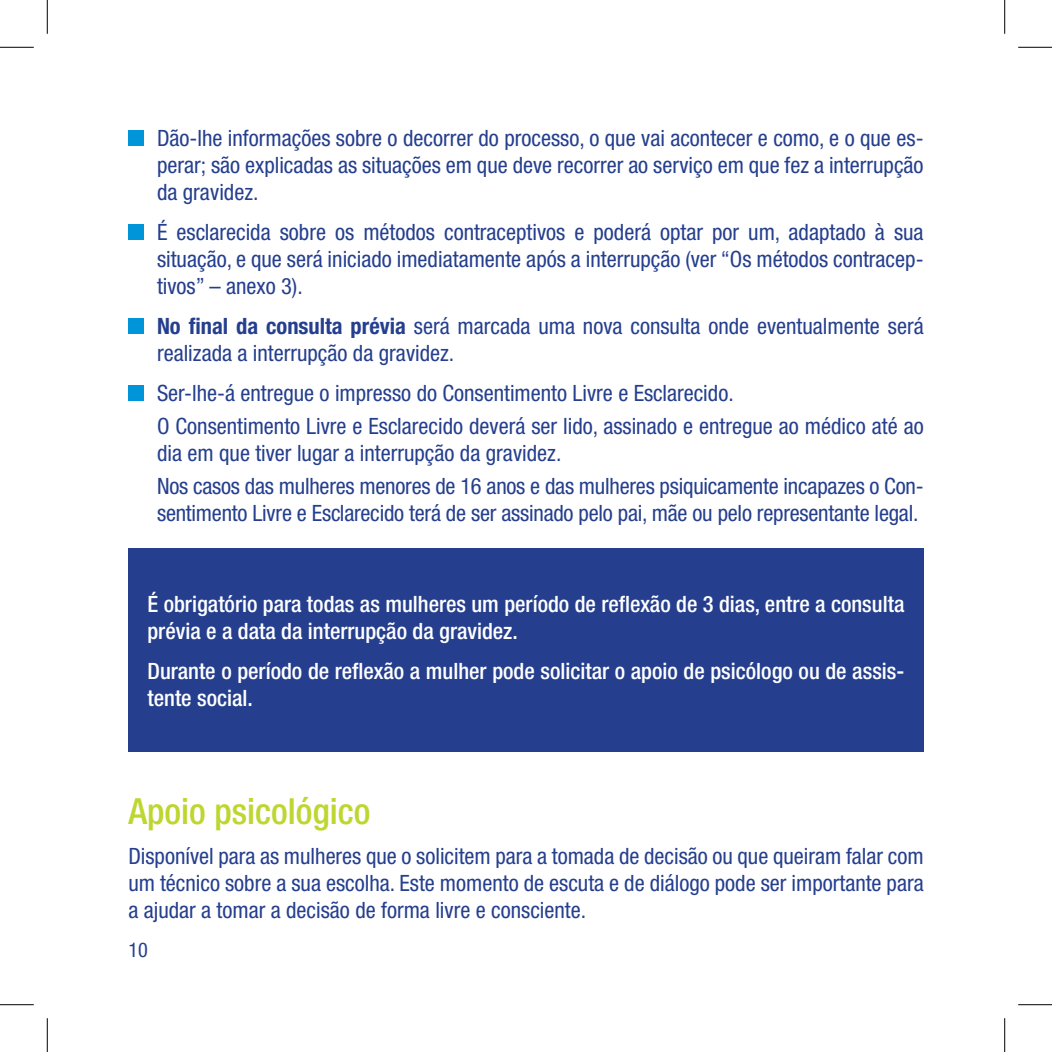
<style>
.page{position:relative;width:1052px;height:1052px;background:#fff}
.page>*{position:absolute;margin:0;border:0;box-sizing:border-box;transform-origin:0 0}
.sub_tit_verde{font:500 condensed 36px "Helvetica Neue";color:#bed630}
.txt{font:condensed 22.5px/27px "Helvetica Neue";color:#253f8e;text-align:justify}
.t1{font:500 condensed 22.5px/27px "Helvetica Neue";color:#fff}
.t2{font:condensed 20.25px "Helvetica Neue";color:#253f8e}
.s1{font-weight:700}
</style>
<div class="page">
<div style="left:128px;top:130px;width:16px;height:16px;background:#0095d9"></div>
<div style="left:128px;top:224px;width:16px;height:16px;background:#0095d9"></div>
<div style="left:128px;top:318px;width:16px;height:15px;background:#0095d9"></div>
<div style="left:128px;top:384px;width:16px;height:16px;background:#0095d9"></div>
<div style="left:128px;top:548px;width:795px;height:203px;background:#253f8e"></div>
<hr style="left:0;top:47px;width:34px;height:1px;background:#000">
<hr style="left:1017px;top:47px;width:34px;height:1px;background:#000">
<hr style="left:0;top:1004px;width:34px;height:1px;background:#000">
<hr style="left:1017px;top:1004px;width:34px;height:1px;background:#000">
<hr style="left:47px;top:0;width:1px;height:34px;background:#000">
<hr style="left:47px;top:1017px;width:1px;height:34px;background:#000">
<hr style="left:1004px;top:0;width:1px;height:34px;background:#000">
<hr style="left:1004px;top:1017px;width:1px;height:34px;background:#000">
<p class="txt" style="left:157px;top:124px;width:767px">Dão-lhe informações sobre o decorrer do processo, o que vai acontecer e como, e o que es&shy;perar; são explicadas as situações em que deve recorrer ao serviço em que fez a interrupção da gravidez.</p>
<p class="txt" style="left:157px;top:218px;width:767px">É esclarecida sobre os métodos contraceptivos e poderá optar por um, adaptado à sua situação, e que será iniciado imediatamente após a interrupção (ver “Os métodos contracep&shy;tivos” – anexo 3).</p>
<p class="txt" style="left:157px;top:312px;width:768px"><span class="s1">No final da consulta prévia</span> será marcada uma nova consulta onde eventualmente será realizada a interrupção da gravidez.</p>
<p class="txt" style="left:157px;top:379px;width:578px">Ser-lhe-á entregue o impresso do Consentimento Livre e Esclarecido.</p>
<p class="txt" style="left:157px;top:412px;width:768px">O Consentimento Livre e Esclarecido deverá ser lido, assinado e entregue ao médico até ao dia em que tiver lugar a interrupção da gravidez.</p>
<p class="txt" style="left:157px;top:472px;width:767px">Nos casos das mulheres menores de 16 anos e das mulheres psiquicamente incapazes o Con&shy;sentimento Livre e Esclarecido terá de ser assinado pelo pai, mãe ou pelo representante legal.</p>
<p class="t1" style="left:147px;top:590px;width:758px">É obrigatório para todas as mulheres um período de reflexão de 3 dias, entre a consulta prévia e a data da interrupção da gravidez.</p>
<p class="t1" style="left:147px;top:656px;width:758px">Durante o período de reflexão a mulher pode solicitar o apoio de psicólogo ou de assis&shy;tente social.</p>
<p class="sub_tit_verde" style="left:128px;top:789px;width:243px">Apoio psicológico</p>
<p class="txt" style="left:128px;top:842px;width:796px">Disponível para as mulheres que o solicitem para a tomada de decisão ou que queiram falar com um técnico sobre a sua escolha. Este momento de escuta e de diálogo pode ser importante para a ajudar a tomar a decisão de forma livre e consciente.</p>
<p class="t2" style="left:128px;top:937px;width:21px">10</p>
</div>
